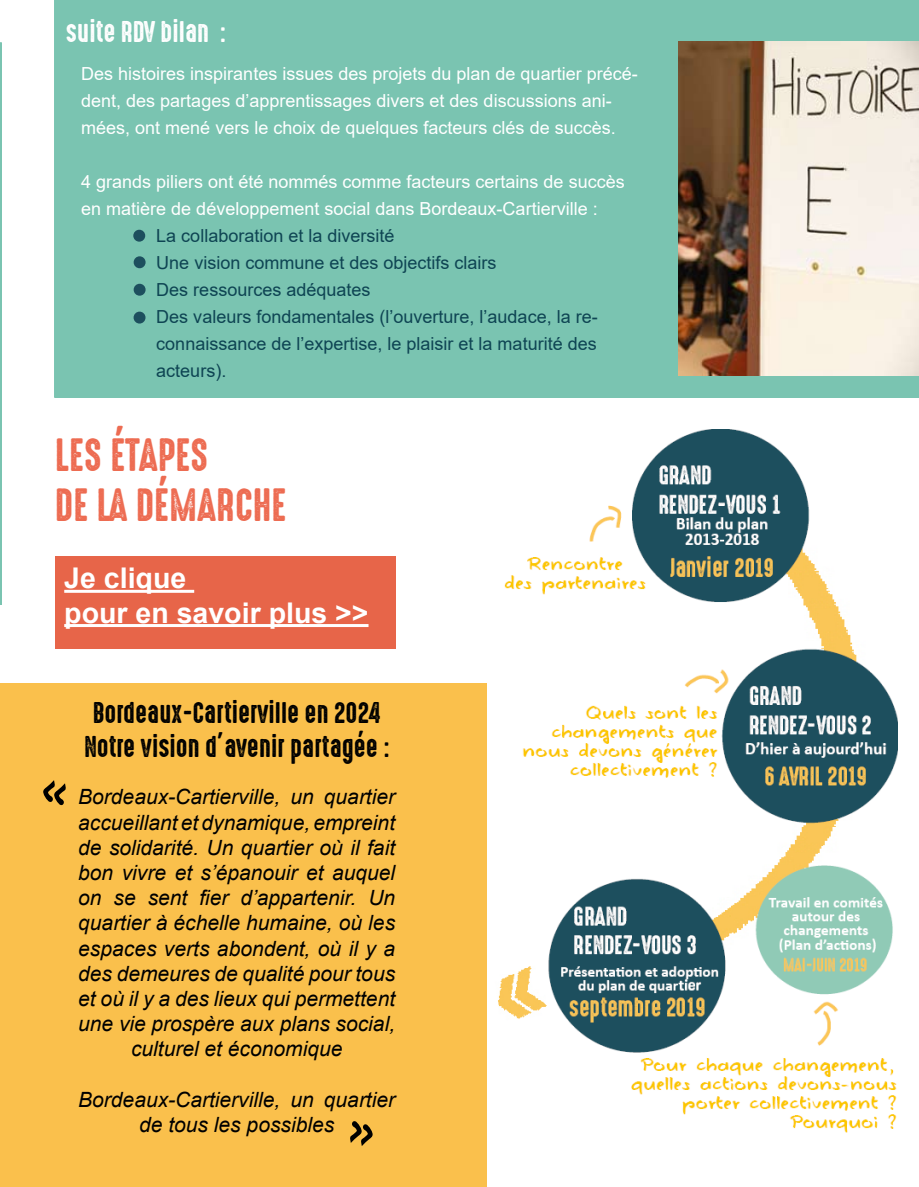
<style>
.page{position:relative;width:919px;height:1187px;background:#fff}
.page>*{position:absolute;margin:0;border:0;box-sizing:border-box;transform-origin:0 0}
.t1{font:42px/50.4px "High Voltage Rough";color:#ed6c52}
.t2{font:700 28.5px/34.2px "Arial";color:#fff}
.t3{font:27px/34.2px "High Voltage Rough";color:#000;text-align:center}
.t4{font:27px "High Voltage Rough";color:#fff}
.t5{font:italic 21px/25.2px "Arial";color:#000;text-align:center}
.t6{font:18px/27px "Arial";color:#fff}
.t7{font:18px/27px "Arial";color:#0e4453}
</style>
<div class="page">
<svg style="left:0;top:42px;width:2px;height:562px"></svg>
<img style="left:498px;top:429px;width:399px;height:703px">
<div style="left:0;top:683px;width:486px;height:503px;background:#fac04c"></div>
<div style="left:54px;top:0;width:864px;height:398px;background:#7ac4b1"></div>
<img style="left:678px;top:42px;width:240px;height:333px">
<div style="left:56px;top:556px;width:339px;height:93px;background:#e76549"></div>
<hr style="left:64px;top:589px;width:130px;height:3px;background:#fff">
<hr style="left:64px;top:624px;width:304px;height:3px;background:#fff">
<div style="left:135px;top:231px;width:9px;height:9px;background:#1d4f5e;border-radius:50%"></div>
<div style="left:133px;top:230px;width:12px;height:12px;border:3px solid #1d4f5e;border-radius:50%"></div>
<div style="left:135px;top:258px;width:9px;height:9px;background:#1d4f5e;border-radius:50%"></div>
<div style="left:134px;top:256px;width:11px;height:12px;border:3px solid #1d4f5e;border-radius:50%"></div>
<div style="left:135px;top:285px;width:9px;height:9px;background:#1d4f5e;border-radius:50%"></div>
<div style="left:134px;top:284px;width:11px;height:12px;border:3px solid #1d4f5e;border-radius:50%"></div>
<div style="left:135px;top:313px;width:9px;height:9px;background:#1d4f5e;border-radius:50%"></div>
<div style="left:134px;top:311px;width:11px;height:12px;border:3px solid #1d4f5e;border-radius:50%"></div>
<p class="t4" style="left:66px;top:17px;width:161px">suite RDV bilan :</p>
<p class="t6" style="left:81px;top:60px;width:558px">Des histoires inspirantes issues des projets du plan de quartier précé&shy;dent, des partages d’apprentissages divers et des discussions ani&shy;mées, ont mené vers le choix de quelques facteurs clés de succès.</p>
<p class="t6" style="left:81px;top:168px;width:545px">4 grands piliers ont été nommés comme facteurs certains de succès en matière de développement social dans Bordeaux-Cartierville :</p>
<p class="t7" style="left:156px;top:222px;width:443px">La collaboration et la diversité<br>Une vision commune et des objectifs clairs<br>Des ressources adéquates<br>Des valeurs fondamentales (l’ouverture, l’audace, la re&shy;connaissance de l’expertise, le plaisir et la maturité des acteurs).</p>
<h1 class="t1" style="left:55px;top:431px;width:233px">LES ÉTAPES<br>DE LA DÉMARCHE</h1>
<h2 class="t2" style="left:64px;top:561px;width:306px">Je clique<br>pour en savoir plus &gt;&gt;</h2>
<p class="t3" style="left:84px;top:696px;width:307px">Bordeaux-Cartierville en 2024<br>Notre vision d’avenir partagée :</p>
<p class="t5" style="left:78px;top:784px;width:318px">Bordeaux-Cartierville, un quartier accueillant et dynamique, empreint de solidarité. Un quartier où il fait bon vivre et s’épanouir et auquel on se sent fier d’appartenir. Un quartier à échelle humaine, où les espaces verts abondent, où il y a des demeures de qualité pour tous et où il y a des lieux qui permettent une vie prospère aux plans social, culturel et économique</p>
<p class="t5" style="left:78px;top:1087px;width:318px">Bordeaux-Cartierville, un quartier de tous les possibles</p>
</div>
